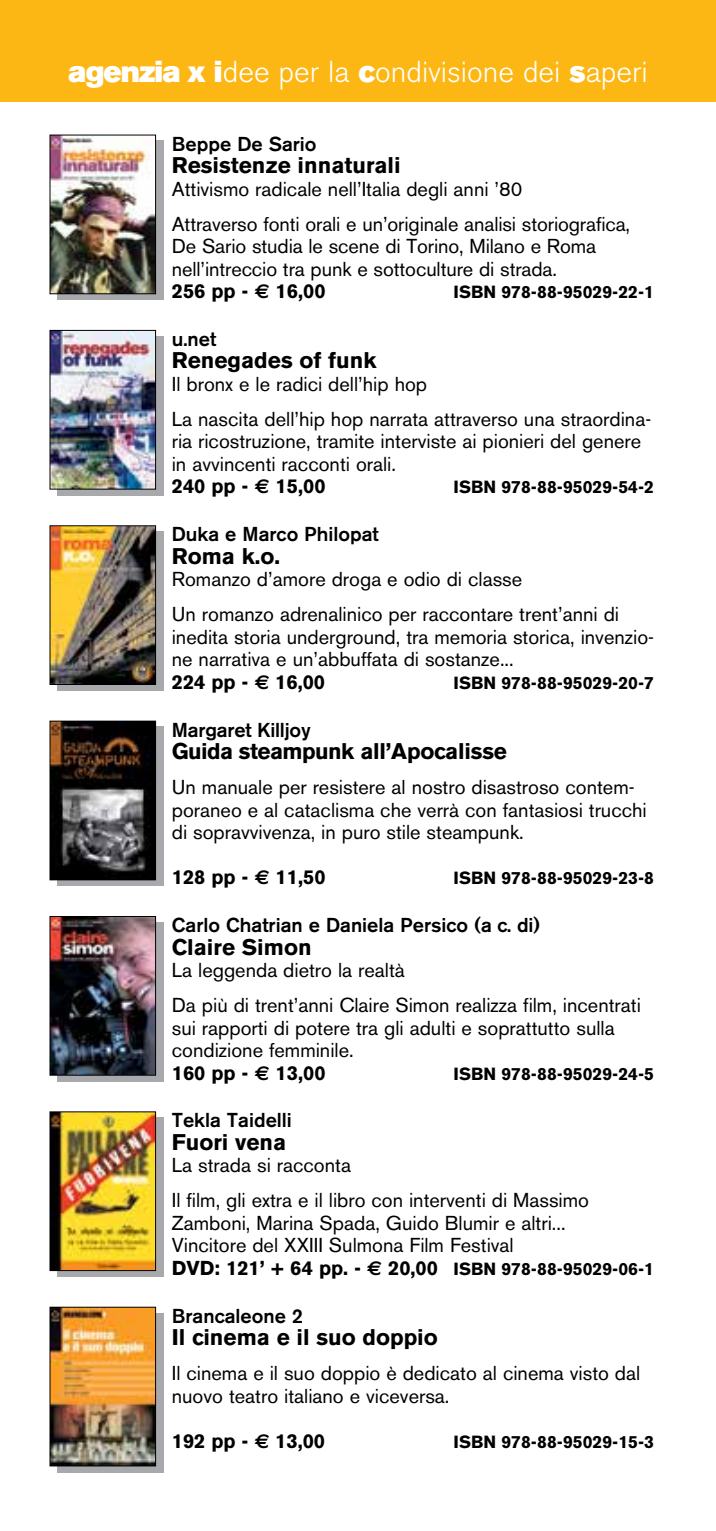
<style>
.page{position:relative;width:716px;height:1531px;background:#fff}
.page>*{position:absolute;margin:0;border:0;box-sizing:border-box;transform-origin:0 0}
.t1{font:300 30px "Akzidenz Grotesk BE";color:#fff}
.t2{font:700 22.5px "Akzidenz Grotesk BE";color:#000}
.t3{font:700 22.5px "Akzidenz Grotesk BE";letter-spacing:-.025em;color:#000}
.t4{font:20px/22.5px "Akzidenz Grotesk BE";color:#000}
.t5{font:500 20px "Akzidenz Grotesk BE";color:#000}
.t6{font:700 20px "Akzidenz Grotesk BE";color:#000}
.t7{font:700 17.5px "Akzidenz Grotesk BE";color:#000}
.s1{font-family:"Akzidenz Grotesk BE Super";font-weight:400}
.s2{font-weight:700}
.s3{font-family:"Euro Sans";font-weight:700}
.s4{font-family:"Euro Sans"}
.s5{font-size:20px}
.s6{font-family:"Euro Sans";font-size:20px}
</style>
<div class="page">
<div style="left:0;top:0;width:716px;height:101px;background:#fdb714"></div>
<div style="left:57px;top:531px;width:107px;height:160px;background:#a7a9ac"></div>
<img style="left:52px;top:527px;width:102px;height:156px">
<div style="left:50px;top:525px;width:106px;height:160px;border:1px solid #000"></div>
<div style="left:57px;top:727px;width:107px;height:159px;background:linear-gradient(to right,#a7a9ac,#a7a9ac)"></div>
<img style="left:52px;top:723px;width:102px;height:155px">
<div style="left:50px;top:721px;width:106px;height:159px;border:1px solid #000"></div>
<div style="left:57px;top:922px;width:107px;height:159px;background:linear-gradient(to right,#a7a9ac,#a7a9ac)"></div>
<img style="left:52px;top:918px;width:102px;height:155px">
<div style="left:50px;top:916px;width:106px;height:159px;border:1px solid #000"></div>
<div style="left:57px;top:1117px;width:107px;height:160px;background:linear-gradient(to right,#a2a4a6,#a3a5a8)"></div>
<img style="left:52px;top:1113px;width:102px;height:156px">
<div style="left:50px;top:1111px;width:106px;height:160px;border:1px solid #000"></div>
<div style="left:57px;top:1313px;width:107px;height:159px;background:linear-gradient(to right,#a7a9ac,#a7a9ac)"></div>
<img style="left:52px;top:1309px;width:102px;height:155px">
<div style="left:50px;top:1307px;width:106px;height:159px;border:1px solid #000"></div>
<div style="left:57px;top:336px;width:107px;height:159px;background:linear-gradient(to right,#a7a9ac,#a7a9ac)"></div>
<img style="left:52px;top:332px;width:102px;height:155px">
<div style="left:50px;top:330px;width:106px;height:159px;border:1px solid #000"></div>
<div style="left:57px;top:141px;width:107px;height:159px;background:linear-gradient(to right,#a7a9ac,#a7a9ac)"></div>
<img style="left:52px;top:137px;width:102px;height:155px">
<div style="left:50px;top:135px;width:106px;height:159px;border:1px solid #000"></div>
<h1 class="t1" style="left:68px;top:55px;width:581px"><span class="s1">agenzia x i</span>dee per la <span class="s1">c</span>ondivisione dei <span class="s1">s</span>aperi</h1>
<p class="t5" style="left:172px;top:131px;width:146px">Beppe De Sario</p>
<p class="t2" style="left:172px;top:152px;width:230px">Resistenze innaturali</p>
<p class="t4" style="left:172px;top:171px;width:460px;line-height:35px">Attivismo radicale nell’Italia degli anni ’80<br>Attraverso fonti orali e un’originale analisi storiografica,</p>
<p class="t4" style="left:172px;top:235px;width:426px">De Sario studia le scene di Torino, Milano e Roma nell’intreccio tra punk e sottoculture di strada.<br><span class="s2">256 pp -</span> <span class="s3">E</span> <span class="s2">16,00</span></p>
<p class="t7" style="left:453px;top:282px;width:202px">ISBN 978-88-95029-22-1</p>
<p class="t5" style="left:172px;top:327px;width:46px">u.net</p>
<p class="t2" style="left:172px;top:347px;width:206px">Renegades of funk</p>
<p class="t4" style="left:172px;top:366px;width:481px;line-height:35px">Il bronx e le radici dell’hip hop<br>La nascita dell’hip hop narrata attraverso una straordina-</p>
<p class="t4" style="left:172px;top:430px;width:471px">ria ricostruzione, tramite interviste ai pionieri del genere in avvincenti racconti orali.<br><span class="s2">240 pp -</span> <span class="s3">E</span> <span class="s2">15,00</span></p>
<p class="t7" style="left:453px;top:477px;width:202px">ISBN 978-88-95029-54-2</p>
<p class="t5" style="left:172px;top:522px;width:209px">Duka e Marco Philopat</p>
<p class="t2" style="left:172px;top:543px;width:110px">Roma k.o.</p>
<p class="t4" style="left:172px;top:562px;width:449px;line-height:35px">Romanzo d’amore droga e odio di classe<br>Un romanzo adrenalinico per raccontare trent’anni di</p>
<p class="t4" style="left:172px;top:625px;width:484px">inedita storia underground, tra memoria storica, invenzio&shy;ne narrativa e un’abbuffata di sostanze...<br><span class="s2">224 pp -</span> <span class="s3">E</span> <span class="s2">16,00</span></p>
<p class="t7" style="left:453px;top:672px;width:202px">ISBN 978-88-95029-20-7</p>
<p class="t5" style="left:172px;top:717px;width:140px">Margaret Killjoy</p>
<p class="t3" style="left:172px;top:738px;width:337px">Guida steampunk all’Apocalisse</p>
<p class="t4" style="left:172px;top:776px;width:476px">Un manuale per resistere al nostro disastroso contem&shy;poraneo e al cataclisma che verrà con fantasiosi trucchi di sopravvivenza, in puro stile steampunk.</p>
<p class="t6" style="left:172px;top:865px;width:155px">128 pp - <span class="s4">E</span> 11,50</p>
<p class="t7" style="left:453px;top:868px;width:202px">ISBN 978-88-95029-23-8</p>
<p class="t5" style="left:172px;top:913px;width:370px">Carlo Chatrian e Daniela Persico (a c. di)</p>
<p class="t2" style="left:172px;top:933px;width:141px">Claire Simon</p>
<p class="t4" style="left:172px;top:952px;width:470px;line-height:35px">La leggenda dietro la realtà<br>Da più di trent’anni Claire Simon realizza film, incentrati</p>
<p class="t4" style="left:172px;top:1016px;width:444px">sui rapporti di potere tra gli adulti e soprattutto sulla condizione femminile.<br><span class="s2">160 pp -</span> <span class="s3">E</span> <span class="s2">13,00</span></p>
<p class="t7" style="left:453px;top:1063px;width:202px">ISBN 978-88-95029-24-5</p>
<p class="t5" style="left:172px;top:1108px;width:122px">Tekla Taidelli</p>
<p class="t2" style="left:172px;top:1129px;width:116px">Fuori vena</p>
<p class="t4" style="left:172px;top:1148px;width:419px;line-height:35px">La strada si racconta<br>Il film, gli extra e il libro con interventi di Massimo</p>
<p class="t4" style="left:172px;top:1211px;width:395px">Zamboni, Marina Spada, Guido Blumir e altri...<br>Vincitore del XXIII Sulmona Film Festival</p>
<p class="t7" style="left:172px;top:1258px;width:484px"><span class="s5">DVD: 121’ + 64 pp. -</span> <span class="s6">E</span> <span class="s5">20,00</span> ISBN 978-88-95029-06-1</p>
<p class="t5" style="left:172px;top:1303px;width:133px">Brancaleone 2</p>
<p class="t2" style="left:172px;top:1324px;width:268px">Il cinema e il suo doppio</p>
<p class="t4" style="left:172px;top:1362px;width:470px">Il cinema e il suo doppio è dedicato al cinema visto dal nuovo teatro italiano e viceversa.</p>
<p class="t6" style="left:172px;top:1429px;width:155px">192 pp - <span class="s4">E</span> 13,00</p>
<p class="t7" style="left:453px;top:1431px;width:202px">ISBN 978-88-95029-15-3</p>
</div>
